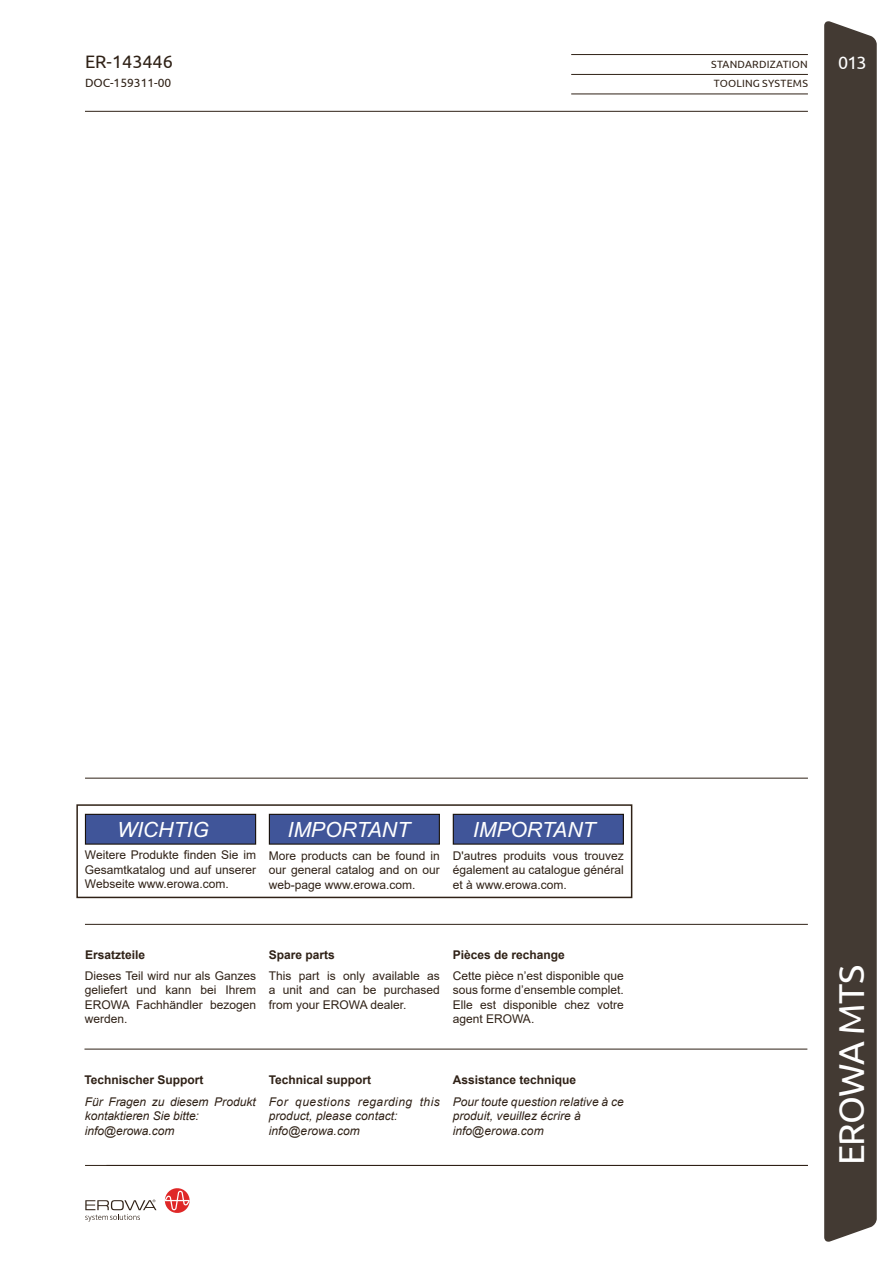
<style>
.page{position:relative;width:893px;height:1263px;background:#fff}
.page>*{position:absolute;margin:0;border:0;box-sizing:border-box;transform-origin:0 0}
.t1{font:36px "Ubuntu";letter-spacing:-.03em;color:#fff}
.t2{font:italic 21px "Arial";color:#fff}
.t3{font:18px "Ubuntu";color:#2f2116}
.t4{font:18px "Ubuntu";color:#fff}
.Standard_f{font:12px/14.4px "Arial";color:#2f2116;text-align:justify}
.Standard_d{font:12px/14.4px "Arial";color:#2f2116;text-align:justify}
.t5{font:italic 12px/14.4px "Arial";letter-spacing:.005em;color:#2f2116}
.Standard_e{font:12px/14.4px "Arial";color:#2f2116;text-align:justify}
.t6{font:italic 12px/14.4px "Arial";letter-spacing:.04em;color:#2f2116}
.Standard-Titel_f{font:700 12px "Arial";color:#2f2116}
.Standard-Titel_d{font:700 12px "Arial";color:#2f2116}
.Standard-Titel_e{font:700 12px "Arial";color:#2f2116}
.t7{font:12px "Ubuntu";color:#2f2116}
.t8{font:10.5px "Ubuntu";letter-spacing:.02em;color:#2f2116}
</style>
<div class="page">
<div style="left:824px;top:21px;width:53px;height:1221px;background:#433a33"></div>
<hr style="left:571px;top:54px;width:237px;height:1px;background:#2f2116">
<hr style="left:571px;top:74px;width:237px;height:1px;background:#2f2116">
<hr style="left:571px;top:94px;width:237px;height:1px;background:#2f2116">
<hr style="left:85px;top:1165px;width:723px;height:1px;background:#2f2116">
<hr style="left:85px;top:111px;width:723px;height:1px;background:#2f2116">
<svg style="left:85px;top:1188px;width:105px;height:33px"></svg>
<hr style="left:85px;top:778px;width:723px;height:1px;background:#2f2116">
<hr style="left:84px;top:1049px;width:723px;height:1px;background:#2f2116">
<hr style="left:85px;top:924px;width:723px;height:1px;background:#2f2116">
<div style="left:76px;top:804px;width:556px;height:94px;border:2px solid #2f2116"></div>
<div style="left:85px;top:814px;width:171px;height:30px;background:#405599"></div>
<div style="left:85px;top:814px;width:171px;height:31px;border:1px solid #18110a"></div>
<div style="left:269px;top:814px;width:170px;height:30px;background:#405599"></div>
<div style="left:269px;top:814px;width:171px;height:31px;border:1px solid #18110a"></div>
<div style="left:453px;top:814px;width:170px;height:30px;background:#405599"></div>
<div style="left:453px;top:814px;width:171px;height:31px;border:1px solid #18110a"></div>
<h3 class="t3" style="left:85px;top:51px;width:89px">ER-143446</h3>
<p class="t7" style="left:85px;top:76px;width:88px">DOC-159311-00</p>
<p class="t8" style="left:711px;top:58px;width:98px">STANDARDIZATION</p>
<h3 class="t4" style="left:838px;top:52px;width:30px">013</h3>
<p class="t8" style="left:714px;top:77px;width:96px">TOOLING SYSTEMS</p>
<p class="t2" style="left:117px;top:816px;width:93px">WICHTIG</p>
<p class="Standard_d" style="left:85px;top:848px;width:173px">Weitere Produkte finden Sie im Gesamtkatalog und auf unserer Webseite www.erowa.com.</p>
<p class="t2" style="left:287px;top:816px;width:124px">IMPORTANT</p>
<p class="Standard_e" style="left:269px;top:848px;width:173px">More products can be found in our general catalog and on our web-page www.erowa.com.</p>
<p class="t2" style="left:473px;top:816px;width:124px">IMPORTANT</p>
<p class="Standard_f" style="left:453px;top:848px;width:173px">D'autres produits vous trouvez également au catalogue général et à www.erowa.com.</p>
<p class="Standard-Titel_d" style="left:85px;top:946px;width:62px">Ersatzteile</p>
<p class="Standard_d" style="left:85px;top:968px;width:173px">Dieses Teil wird nur als Ganzes geliefert und kann bei Ihrem EROWA Fachhändler bezogen werden.</p>
<p class="Standard-Titel_e" style="left:269px;top:946px;width:68px">Spare parts</p>
<p class="Standard_e" style="left:269px;top:968px;width:173px">This part is only available as a unit and can be purchased from your EROWA dealer.</p>
<p class="Standard-Titel_f" style="left:453px;top:946px;width:114px">Pièces de rechange</p>
<p class="Standard_f" style="left:453px;top:968px;width:173px">Cette pièce n’est disponible que sous forme d’ensemble complet.<br>Elle est disponible chez votre agent EROWA.</p>
<p class="Standard-Titel_d" style="left:84px;top:1071px;width:121px">Technischer Support</p>
<p class="t5" style="left:85px;top:1095px;width:173px">Für Fragen zu diesem Produkt kontaktieren Sie bitte:</p>
<p class="t5" style="left:85px;top:1123px;width:91px">info@erowa.com</p>
<p class="Standard-Titel_e" style="left:269px;top:1071px;width:104px">Technical support</p>
<p class="t6" style="left:269px;top:1095px;width:173px">For questions regarding this product, please contact:</p>
<p class="t5" style="left:269px;top:1123px;width:92px">info@erowa.com</p>
<p class="Standard-Titel_f" style="left:453px;top:1071px;width:125px">Assistance technique</p>
<p class="t5" style="left:453px;top:1095px;width:173px">Pour toute question relative à ce produit, veuillez écrire à</p>
<p class="t5" style="left:453px;top:1123px;width:92px">info@erowa.com</p>
<h1 class="t1" style="left:830px;top:1165px;width:202px;rotate:-90deg">EROWA MTS</h1>
</div>
